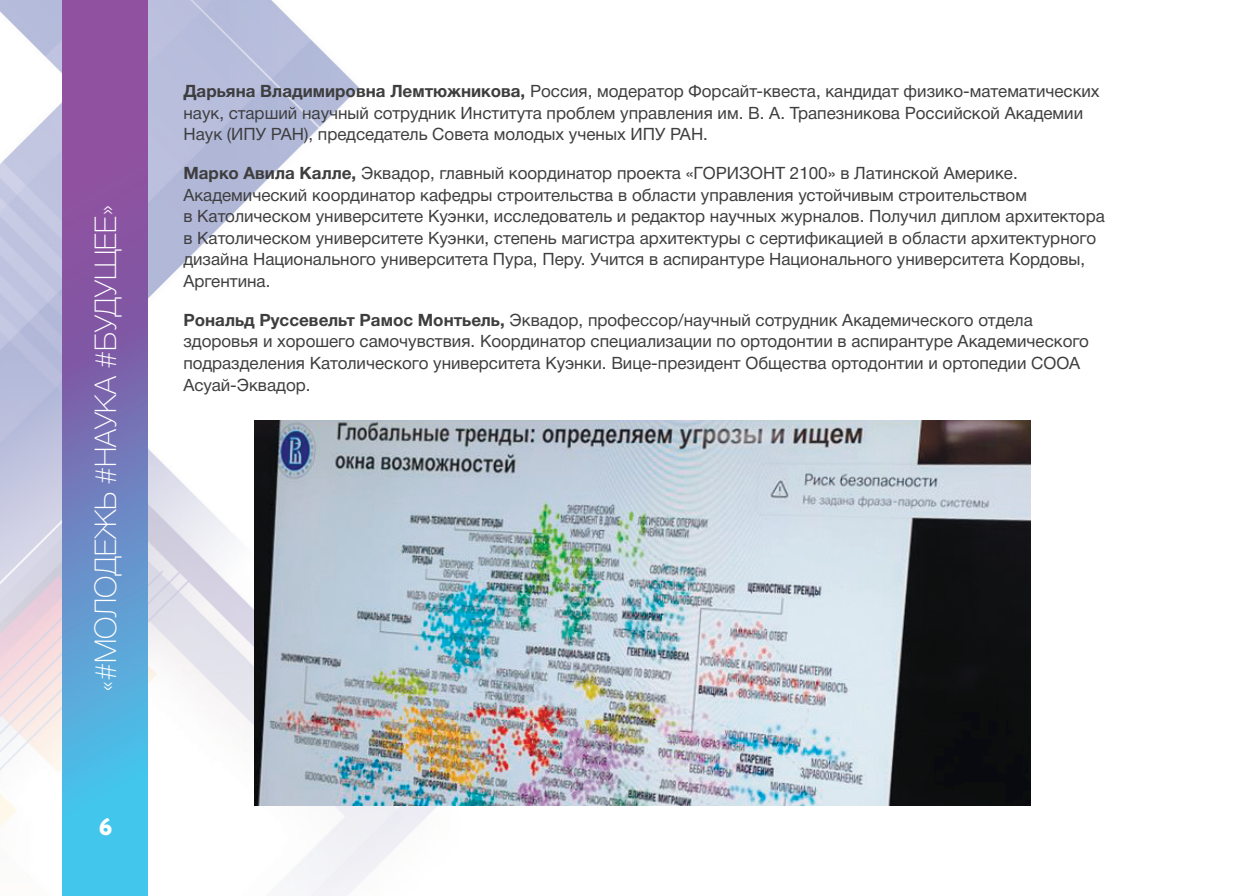
<style>
.page{position:relative;width:1248px;height:896px;background:#fff}
.page>*{position:absolute;margin:0;border:0;box-sizing:border-box;transform-origin:0 0}
.t1{font:100 30px "Helvetica Neue Cyr";color:#fff}
.t2{font:800 24px "Circe";color:#fff}
.t3{font:17px/21.6px "Helvetica Neue Cyr";color:#3e3e3f}
.s1{font-weight:700}
</style>
<div class="page">
<img style="left:0;top:0;width:562px;height:896px">
<svg style="left:62px;top:0;width:85px;height:896px;background:#707fbe"></svg>
<img style="left:254px;top:420px;width:776px;height:385px">
<p class="t1" style="left:89px;top:692px;width:489px;rotate:-90deg">«#МОЛОДЕЖЬ #НАУКА #БУДУЩЕЕ»</p>
<p class="t2" style="left:99px;top:811px;width:15px">6</p>
<p class="t3" style="left:183px;top:81px;width:917px"><span class="s1">Дарьяна Владимировна Лемтюжникова,</span> Россия, модератор Форсайт-квеста, кандидат физико-математических наук, старший научный сотрудник Института проблем управления им. В. А. Трапезникова Российской Академии<br>Наук (ИПУ РАН), председатель Совета молодых ученых ИПУ РАН.</p>
<p class="t3" style="left:183px;top:162px;width:922px"><span class="s1">Марко Авила Калле,</span> Эквадор, главный координатор проекта «ГОРИЗОНТ 2100» в Латинской Америке.<br>Академический координатор кафедры строительства в области управления устойчивым строительством<br>в Католическом университете Куэнки, исследователь и редактор научных журналов. Получил диплом архитектора в Католическом университете Куэнки, степень магистра архитектуры с сертификацией в области архитектурного дизайна Национального университета Пура, Перу. Учится в аспирантуре Национального университета Кордовы, Аргентина.</p>
<p class="t3" style="left:183px;top:309px;width:907px"><span class="s1">Рональд Руссевельт Рамос Монтьель,</span> Эквадор, профессор/научный сотрудник Академического отдела здоровья и хорошего самочувствия. Координатор специализации по ортодонтии в аспирантуре Академического подразделения Католического университета Куэнки. Вице-президент Общества ортодонтии и ортопедии СООА Асуай-Эквадор.</p>
</div>
